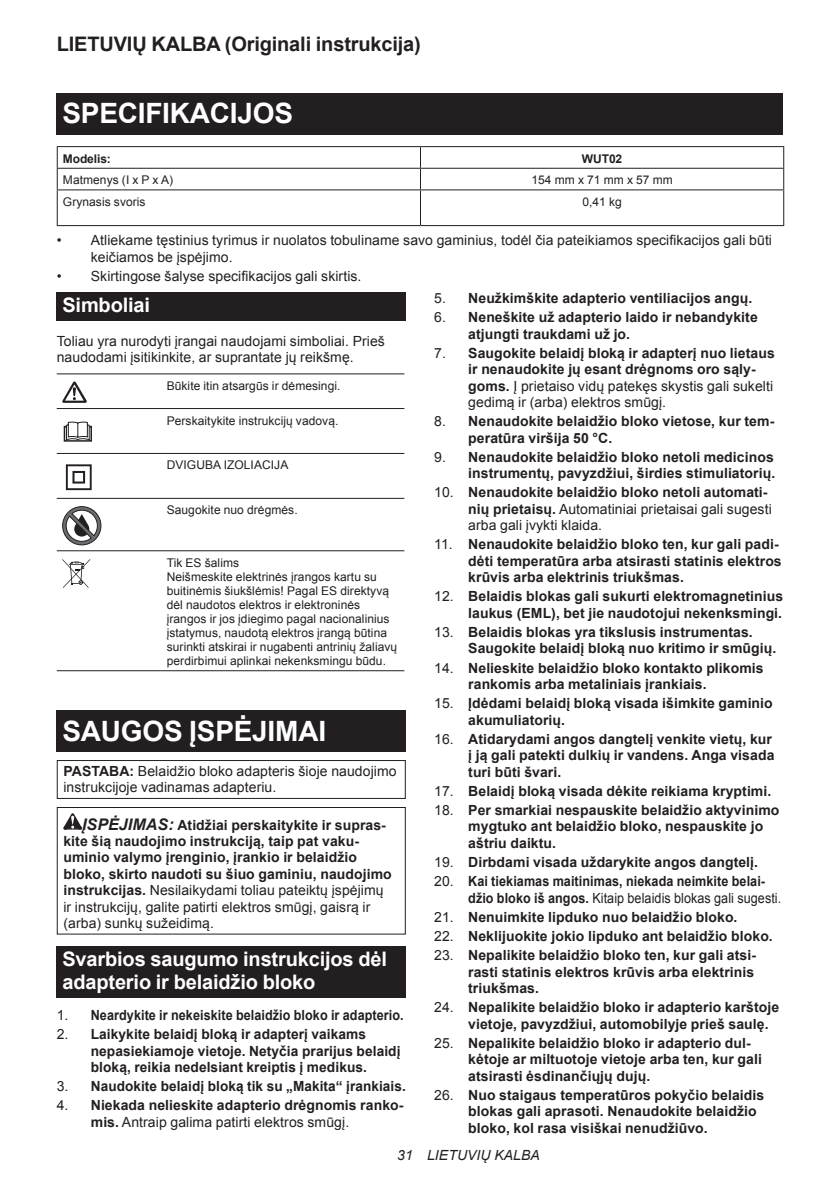
<style>
.page{position:relative;width:840px;height:1191px;background:#fff}
.page>*{position:absolute;margin:0;border:0;box-sizing:border-box;transform-origin:0 0}
.t1{font:700 28px "Arial";letter-spacing:-.01em;color:#fff}
.t2{font:700 20px/23.4px "Arial";letter-spacing:-.01em;color:#fff}
.t3{font:700 20px "Arial";letter-spacing:-.01em;color:#231f20}
.t4{font:700 14px/16.4px "Arial";letter-spacing:.005em;color:#231f20}
.t5{font:14px/16.4px "Arial";letter-spacing:.005em;color:#231f20}
.t6{font:700 14px/16.4px "Arial";letter-spacing:.005em;color:#231f20;scale:.9 1}
.t7{font:italic 14px "Arial";letter-spacing:.005em;color:#231f20}
.t8{font:12px/14px "Arial";letter-spacing:.005em;color:#231f20}
.t9{font:700 12px "Arial";letter-spacing:-.01em;color:#231f20}
.s1{font-weight:400}
.s2{font-weight:700}
.s3{font-style:italic;font-size:16px}
</style>
<div class="page">
<div style="left:57px;top:94px;width:725px;height:41px;background:#231f20"></div>
<hr style="left:57px;top:146px;width:363px;height:1px;background:#231f20">
<hr style="left:420px;top:146px;width:363px;height:1px;background:#231f20">
<hr style="left:57px;top:168px;width:363px;height:1px;background:#231f20">
<svg style="left:57px;top:147px;width:1px;height:42px"></svg>
<hr style="left:420px;top:168px;width:363px;height:1px;background:#231f20">
<svg style="left:420px;top:147px;width:1px;height:42px"></svg>
<hr style="left:57px;top:189px;width:363px;height:1px;background:#231f20">
<hr style="left:57px;top:190px;width:1px;height:35px;background:#231f20">
<hr style="left:420px;top:189px;width:363px;height:1px;background:#231f20">
<hr style="left:420px;top:190px;width:1px;height:35px;background:#231f20">
<hr style="left:782px;top:190px;width:1px;height:35px;background:#231f20">
<hr style="left:57px;top:225px;width:363px;height:1px;background:#231f20">
<hr style="left:420px;top:225px;width:363px;height:1px;background:#231f20">
<div style="left:57px;top:292px;width:348px;height:29px;background:#231f20"></div>
<hr style="left:57px;top:373px;width:104px;height:1px;background:#231f20">
<hr style="left:161px;top:373px;width:243px;height:1px;background:#231f20">
<hr style="left:57px;top:408px;width:104px;height:1px;background:#231f20">
<hr style="left:161px;top:408px;width:243px;height:1px;background:#231f20">
<hr style="left:57px;top:453px;width:104px;height:1px;background:#231f20">
<hr style="left:161px;top:453px;width:243px;height:1px;background:#231f20">
<hr style="left:57px;top:498px;width:104px;height:1px;background:#231f20">
<hr style="left:161px;top:498px;width:243px;height:1px;background:#231f20">
<hr style="left:57px;top:550px;width:104px;height:1px;background:#231f20">
<hr style="left:161px;top:550px;width:243px;height:1px;background:#231f20">
<hr style="left:57px;top:670px;width:104px;height:1px;background:#231f20">
<hr style="left:161px;top:670px;width:243px;height:1px;background:#231f20">
<svg style="left:62px;top:382px;width:25px;height:21px"></svg>
<svg style="left:63px;top:421px;width:29px;height:21px"></svg>
<svg style="left:66px;top:464px;width:26px;height:26px"></svg>
<svg style="left:62px;top:506px;width:39px;height:39px"></svg>
<svg style="left:62px;top:559px;width:28px;height:29px"></svg>
<div style="left:57px;top:711px;width:348px;height:41px;background:#231f20"></div>
<div style="left:57px;top:760px;width:348px;height:39px;border:1px solid #231f20"></div>
<svg style="left:63px;top:813px;width:19px;height:16px"></svg>
<div style="left:57px;top:807px;width:348px;height:127px;border:1px solid #231f20"></div>
<div style="left:57px;top:946px;width:348px;height:51px;background:#231f20"></div>
<h2 class="t3" style="left:57px;top:31px;width:365px">LIETUVIŲ KALBA (Originali instrukcija)</h2>
<h1 class="t1" style="left:62px;top:95px;width:232px">SPECIFIKACIJOS</h1>
<p class="t9" style="left:63px;top:150px;width:49px">Modelis:</p>
<p class="t9" style="left:581px;top:150px;width:42px">WUT02</p>
<p class="t8" style="left:63px;top:173px;width:112px">Matmenys (I x P x A)</p>
<p class="t8" style="left:531px;top:173px;width:143px">154 mm x 71 mm x 57 mm</p>
<p class="t8" style="left:63px;top:195px;width:84px">Grynasis svoris</p>
<p class="t8" style="left:582px;top:195px;width:41px">0,41 kg</p>
<p class="t5" style="left:91px;top:232px;width:682px;text-indent:-34px">• Atliekame tęstinius tyrimus ir nuolatos tobuliname savo gaminius, todėl čia pateikiamos specifikacijos gali būti keičiamos be įspėjimo.</p>
<p class="t5" style="left:57px;top:268px;width:306px">• Skirtingose šalyse specifikacijos gali skirtis.</p>
<h2 class="t2" style="left:62px;top:294px;width:89px">Simboliai</h2>
<p class="t5" style="left:57px;top:333px;width:329px">Toliau yra nurodyti įrangai naudojami simboliai. Prieš naudodami įsitikinkite, ar suprantate jų reikšmę.</p>
<p class="t8" style="left:167px;top:379px;width:175px">Būkite itin atsargūs ir dėmesingi.</p>
<p class="t8" style="left:167px;top:413px;width:173px">Perskaitykite instrukcijų vadovą.</p>
<p class="t8" style="left:167px;top:458px;width:123px">DVIGUBA IZOLIACIJA</p>
<p class="t8" style="left:167px;top:503px;width:132px">Saugokite nuo drėgmės.</p>
<p class="t4" style="left:434px;top:290px;width:319px"><span class="s1">5.</span> Neužkimškite adapterio ventiliacijos angų.</p>
<p class="t4" style="left:468px;top:309px;width:291px;text-indent:-34px"><span class="s1">6.</span> Neneškite už adapterio laido ir nebandykite atjungti traukdami už jo.</p>
<p class="t4" style="left:468px;top:345px;width:308px;text-indent:-34px"><span class="s1">7.</span> Saugokite belaidį bloką ir adapterį nuo lietaus ir nenaudokite jų esant drėgnoms oro sąly&shy;goms. <span class="s1">Į prietaiso vidų patekęs skystis gali sukelti gedimą ir (arba) elektros smūgį.</span></p>
<p class="t4" style="left:468px;top:413px;width:307px;text-indent:-34px"><span class="s1">8.</span> Nenaudokite belaidžio bloko vietose, kur tem&shy;peratūra viršija 50 °C.</p>
<p class="t4" style="left:434px;top:449px;width:342px;text-align:right"><span class="s1">9.</span> Nenaudokite belaidžio bloko netoli medicinos instrumentų, pavyzdžiui, širdies stimuliatorių.</p>
<p class="t5" style="left:468px;top:484px;width:305px;text-indent:-34px">10. <span class="s2">Nenaudokite belaidžio bloko netoli automati&shy;nių prietaisų.</span> Automatiniai prietaisai gali sugesti arba gali įvykti klaida.</p>
<p class="t4" style="left:468px;top:536px;width:315px;text-indent:-34px"><span class="s1">11.</span> Nenaudokite belaidžio bloko ten, kur gali padi&shy;dėti temperatūra arba atsirasti statinis elektros krūvis arba elektrinis triukšmas.</p>
<p class="t4" style="left:434px;top:588px;width:350px;text-align:right"><span class="s1">12.</span> Belaidis blokas gali sukurti elektromagnetinius laukus (EML), bet jie naudotojui nekenksmingi.</p>
<p class="t4" style="left:468px;top:624px;width:309px;text-indent:-34px"><span class="s1">13.</span> Belaidis blokas yra tikslusis instrumentas.<br>Saugokite belaidį bloką nuo kritimo ir smūgių.</p>
<p class="t4" style="left:468px;top:660px;width:297px;text-indent:-34px"><span class="s1">14.</span> Nelieskite belaidžio bloko kontakto plikomis rankomis arba metaliniais įrankiais.</p>
<p class="t4" style="left:468px;top:695px;width:306px;text-indent:-34px"><span class="s1">15.</span> Įdėdami belaidį bloką visada išimkite gaminio akumuliatorių.</p>
<p class="t4" style="left:468px;top:731px;width:307px;text-indent:-34px"><span class="s1">16.</span> Atidarydami angos dangtelį venkite vietų, kur į ją gali patekti dulkių ir vandens. Anga visada turi būti švari.</p>
<p class="t4" style="left:434px;top:783px;width:338px"><span class="s1">17.</span> Belaidį bloką visada dėkite reikiama kryptimi.</p>
<p class="t4" style="left:468px;top:802px;width:312px;text-indent:-34px"><span class="s1">18.</span> Per smarkiai nespauskite belaidžio aktyvinimo mygtuko ant belaidžio bloko, nespauskite jo aštriu daiktu.</p>
<p class="t4" style="left:434px;top:854px;width:325px"><span class="s1">19.</span> Dirbdami visada uždarykite angos dangtelį.</p>
<p class="t6" style="left:468px;top:873px;width:349px;text-indent:-34px"><span class="s1">20.</span> Kai tiekiamas maitinimas, niekada neimkite belai&shy;džio bloko iš angos. <span class="s1">Kitaip belaidis blokas gali sugesti.</span></p>
<p class="t4" style="left:434px;top:909px;width:305px"><span class="s1">21.</span> Nenuimkite lipduko nuo belaidžio bloko.</p>
<p class="t4" style="left:434px;top:928px;width:340px"><span class="s1">22.</span> Neklijuokite jokio lipduko ant belaidžio bloko.</p>
<p class="t4" style="left:468px;top:947px;width:289px;text-indent:-34px"><span class="s1">23.</span> Nepalikite belaidžio bloko ten, kur gali atsi&shy;rasti statinis elektros krūvis arba elektrinis triukšmas.</p>
<p class="t4" style="left:468px;top:999px;width:312px;text-indent:-34px"><span class="s1">24.</span> Nepalikite belaidžio bloko ir adapterio karštoje vietoje, pavyzdžiui, automobilyje prieš saulę.</p>
<p class="t4" style="left:468px;top:1035px;width:295px;text-indent:-34px"><span class="s1">25.</span> Nepalikite belaidžio bloko ir adapterio dul&shy;kėtoje ar miltuotoje vietoje arba ten, kur gali atsirasti ėsdinančiųjų dujų.</p>
<p class="t4" style="left:468px;top:1087px;width:297px;text-indent:-34px"><span class="s1">26.</span> Nuo staigaus temperatūros pokyčio belaidis blokas gali aprasoti. Nenaudokite belaidžio bloko, kol rasa visiškai nenudžiūvo.</p>
<p class="t8" style="left:167px;top:555px;width:232px">Tik ES šalims<br>Neišmeskite elektrinės įrangos kartu su buitinėmis šiukšlėmis! Pagal ES direktyvą dėl naudotos elektros ir elektroninės įrangos ir jos įdiegimo pagal nacionalinius įstatymus, naudotą elektros įrangą būtina surinkti atskirai ir nugabenti antrinių žaliavų perdirbimui aplinkai nekenksmingu būdu.</p>
<h1 class="t1" style="left:62px;top:712px;width:265px">SAUGOS ĮSPĖJIMAI</h1>
<p class="t5" style="left:63px;top:763px;width:334px"><span class="s2">PASTABA:</span> Belaidžio bloko adapteris šioje naudojimo instrukcijoje vadinamas adapteriu.</p>
<p class="t4" style="left:63px;top:817px;width:330px;text-indent:19px"><span class="s3">ĮSPĖJIMAS:</span> Atidžiai perskaitykite ir supras&shy;kite šią naudojimo instrukciją, taip pat vaku&shy;uminio valymo įrenginio, įrankio ir belaidžio bloko, skirto naudoti su šiuo gaminiu, naudojimo instrukcijas. <span class="s1">Nesilaikydami toliau pateiktų įspėjimų ir instrukcijų, galite patirti elektros smūgį, gaisrą ir (arba) sunkų sužeidimą.</span></p>
<h2 class="t2" style="left:62px;top:947px;width:326px">Svarbios saugumo instrukcijos dėl adapterio ir belaidžio bloko</h2>
<p class="t6" style="left:57px;top:1007px;width:387px"><span class="s1">1.</span> Neardykite ir nekeiskite belaidžio bloko ir adapterio.</p>
<p class="t4" style="left:91px;top:1026px;width:311px;text-indent:-34px"><span class="s1">2.</span> Laikykite belaidį bloką ir adapterį vaikams nepasiekiamoje vietoje. Netyčia prarijus belaidį bloką, reikia nedelsiant kreiptis į medikus.</p>
<p class="t4" style="left:57px;top:1078px;width:350px"><span class="s1">3.</span> Naudokite belaidį bloką tik su „Makita“ įrankiais.</p>
<p class="t4" style="left:91px;top:1097px;width:314px;text-indent:-34px"><span class="s1">4.</span> Niekada nelieskite adapterio drėgnomis ranko&shy;mis. <span class="s1">Antraip galima patirti elektros smūgį.</span></p>
<p class="t7" style="left:397px;top:1146px;width:144px">31 LIETUVIŲ KALBA</p>
</div>
